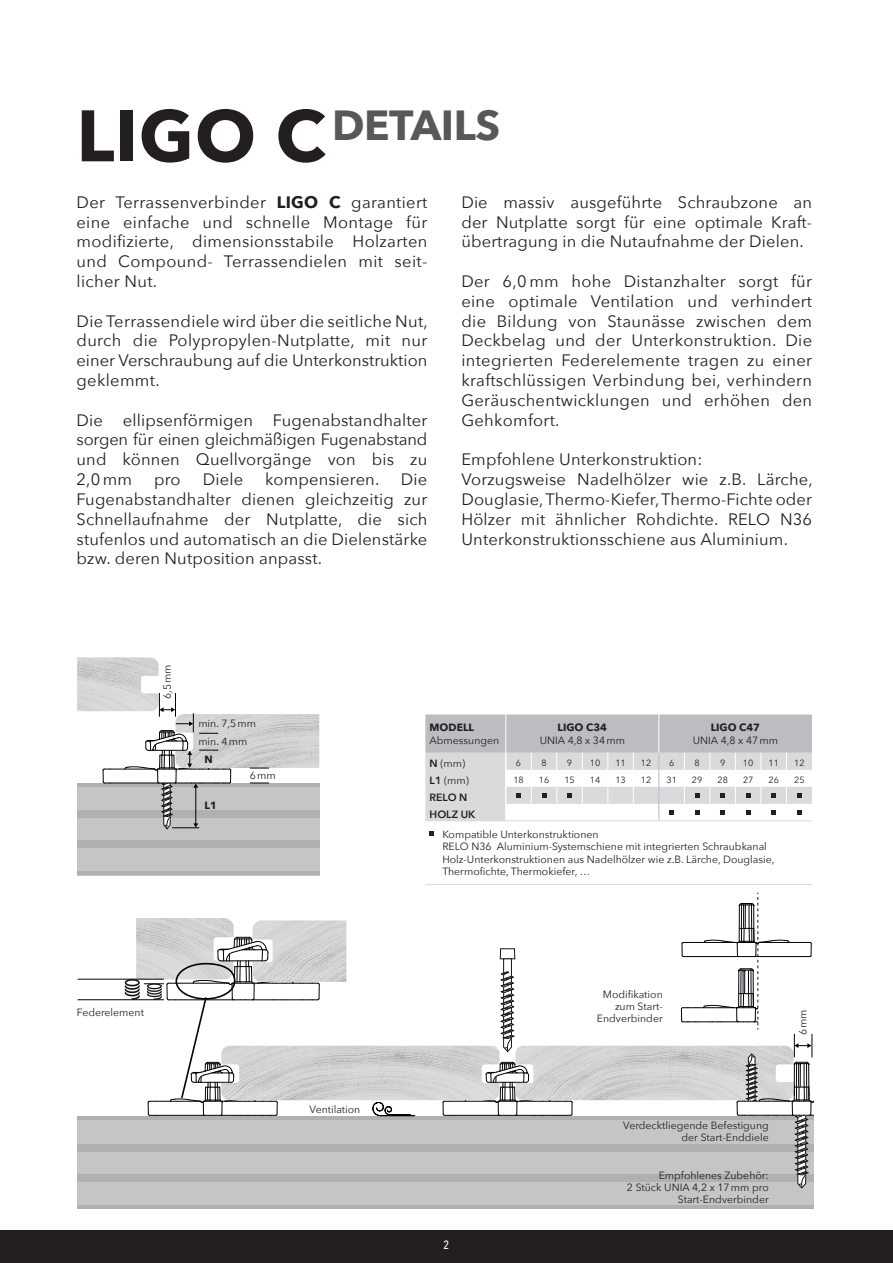
<style>
.page{position:relative;width:893px;height:1263px;background:#fff}
.page>*{position:absolute;margin:0;border:0;box-sizing:border-box;transform-origin:0 0}
.t1{font:700 42px "Avenir Next";letter-spacing:-.01em;color:#57585a}
.t2{font:16.5px/19.8px "Avenir Next";letter-spacing:.01em;color:#231f20;text-align:justify}
.t3{font:500 12px "Avenir Next Condensed";color:#fff}
.t4{font:10.5px/12px "Avenir Next";color:#231f20;text-align:right}
.t5{font:700 10.5px "Avenir Next";color:#231f20}
.t6{font:600 10.5px/17px "Avenir Next";color:#231f20}
.t7{font:9px "Avenir Next";color:#231f20}
.s1{font-size:72px;color:#231f20}
.s2{font-weight:700}
.s3{font-weight:400}
</style>
<div class="page">
<div style="left:77px;top:783px;width:243px;height:92px;background:#c5c5c5"></div>
<hr style="left:77px;top:871px;width:243px;height:4px;background:#afb0b0">
<hr style="left:77px;top:783px;width:243px;height:4px;background:#afb0b0">
<div style="left:77px;top:810px;width:243px;height:8px;background:#afb0b0"></div>
<div style="left:77px;top:840px;width:243px;height:8px;background:#afb0b0"></div>
<hr style="left:110px;top:769px;width:44px;height:1px;background:#020307">
<hr style="left:110px;top:782px;width:49px;height:1px;background:#020307">
<svg style="left:102px;top:768px;width:8px;height:16px"></svg>
<img style="left:232px;top:714px;width:87px;height:54px">
<img style="left:77px;top:657px;width:82px;height:54px">
<svg style="left:250px;top:782px;width:19px;height:1px"></svg>
<svg style="left:250px;top:767px;width:19px;height:1px"></svg>
<svg style="left:124px;top:693px;width:108px;height:136px"></svg>
<img style="left:136px;top:918px;width:98px;height:18px">
<div style="left:77px;top:1116px;width:736px;height:92px;background:#c5c5c5"></div>
<hr style="left:77px;top:1205px;width:736px;height:4px;background:#afb0b0">
<hr style="left:77px;top:1116px;width:736px;height:4px;background:#afb0b0">
<div style="left:77px;top:1144px;width:736px;height:7px;background:#afb0b0"></div>
<div style="left:77px;top:1174px;width:736px;height:7px;background:#afb0b0"></div>
<hr style="left:450px;top:1101px;width:44px;height:1px;background:#020307">
<hr style="left:450px;top:1115px;width:50px;height:1px;background:#020307">
<svg style="left:442px;top:1100px;width:8px;height:16px"></svg>
<svg style="left:464px;top:1061px;width:109px;height:55px"></svg>
<img style="left:515px;top:1046px;width:166px;height:54px">
<img style="left:320px;top:1046px;width:180px;height:54px">
<img style="left:253px;top:920px;width:93px;height:62px">
<svg style="left:372px;top:1102px;width:43px;height:14px"></svg>
<hr style="left:78px;top:999px;width:86px;height:1px;background:#020307">
<hr style="left:78px;top:979px;width:86px;height:1px;background:#020307">
<svg style="left:125px;top:936px;width:195px;height:180px"></svg>
<div style="left:500px;top:948px;width:15px;height:11px;border:1px solid #151616"></div>
<svg style="left:500px;top:958px;width:15px;height:94px"></svg>
<svg style="left:681px;top:893px;width:133px;height:295px"></svg>
<hr style="left:425px;top:884px;width:81px;height:1px;background:#d9dadc">
<svg style="left:506px;top:884px;width:306px;height:1px"></svg>
<svg style="left:425px;top:714px;width:387px;height:107px"></svg>
<svg style="left:430px;top:831px;width:4px;height:5px"></svg>
<div style="left:0;top:1230px;width:893px;height:33px;background:#231f20"></div>
<h1 class="t1" style="left:76px;top:89px;width:425px"><span class="s1">LIGO C</span> DETAILS</h1>
<p class="t2" style="left:77px;top:191px;width:352px">Der Terrassenverbinder <span class="s2">LIGO C</span> garantiert eine einfache und schnelle Montage für modifizierte, dimensionsstabile Holzarten und Compound- Terrassendielen mit seit&shy;licher Nut.</p>
<p class="t2" style="left:77px;top:310px;width:353px">Die Terrassendiele wird über die seitliche Nut, durch die Polypropylen-Nutplatte, mit nur einer Verschraubung auf die Unterkonstruktion geklemmt.</p>
<p class="t2" style="left:77px;top:409px;width:352px">Die ellipsenförmigen Fugenabstandhalter sorgen für einen gleichmäßigen Fugenabstand und können Quellvorgänge von bis zu 2,0mm</p>
<p class="t2" style="left:154px;top:469px;width:28px">pro</p>
<p class="t2" style="left:203px;top:469px;width:42px">Diele</p>
<p class="t2" style="left:265px;top:469px;width:116px">kompensieren.</p>
<p class="t2" style="left:77px;top:469px;width:352px;text-indent:324px">Die Fugenabstandhalter dienen gleichzeitig zur Schnellaufnahme der Nutplatte, die sich stufenlos und automatisch an die Dielenstärke bzw. deren Nutposition anpasst.</p>
<p class="t2" style="left:461px;top:191px;width:352px">Die massiv ausgeführte Schraubzone an der Nutplatte sorgt für eine optimale Kraft&shy;übertragung in die Nutaufnahme der Dielen.</p>
<p class="t2" style="left:461px;top:271px;width:352px">Der 6,0 mm hohe Distanzhalter sorgt für eine optimale Ventilation und verhindert die Bildung von Staunässe zwischen dem Deckbelag und der Unterkonstruktion. Die integrierten Federelemente tragen zu einer kraftschlüssigen Verbindung bei, verhindern Geräuschentwicklungen und erhöhen den Gehkomfort.</p>
<p class="t2" style="left:461px;top:449px;width:353px;text-align:left">Empfohlene Unterkonstruktion:<br>Vorzugsweise Nadelhölzer wie z.B. Lärche, Douglasie, Thermo-Kiefer, Thermo-Fichte oder Hölzer mit ähnlicher Rohdichte. RELO N36<br>Unterkonstruktionsschiene aus Aluminium.</p>
<p class="t4" style="left:161px;top:699px;width:36px;rotate:-90deg">6,5mm</p>
<p class="t4" style="left:198px;top:717px;width:59px">min. 7,5mm</p>
<p class="t4" style="left:198px;top:735px;width:50px">min. 4mm</p>
<p class="t5" style="left:205px;top:750px;width:10px">N</p>
<p class="t5" style="left:205px;top:796px;width:14px">L1</p>
<p class="t4" style="left:250px;top:769px;width:27px">6mm</p>
<p class="t4" style="left:77px;top:1006px;width:69px">Federelement</p>
<p class="t4" style="left:310px;top:1102px;width:52px">Ventilation</p>
<p class="t5" style="left:430px;top:718px;width:46px">MODELL</p>
<p class="t4" style="left:430px;top:734px;width:71px">Abmessungen</p>
<p class="t5" style="left:558px;top:718px;width:51px">LIGO C34</p>
<p class="t4" style="left:540px;top:734px;width:87px">UNIA 4,8 x 34mm</p>
<p class="t5" style="left:711px;top:718px;width:51px">LIGO C47</p>
<p class="t4" style="left:693px;top:734px;width:87px">UNIA 4,8 x 47mm</p>
<p class="t6" style="left:430px;top:754px;width:47px">N <span class="s3">(mm)<br></span>L1 <span class="s3">(mm)<br></span>RELO N<br>HOLZ UK</p>
<p class="t4" style="left:442px;top:827px;width:334px;line-height:12.6px;text-align:left">Kompatible Unterkonstruktionen<br>RELO N36 Aluminium-Systemschiene mit integrierten Schraubkanal Holz-Unterkonstruktionen aus Nadelhölzer wie z.B. Lärche, Douglasie, Thermofichte, Thermokiefer, …</p>
<p class="t7" style="left:516px;top:755px;width:7px">6</p>
<p class="t7" style="left:541px;top:755px;width:7px">8</p>
<p class="t7" style="left:567px;top:755px;width:7px">9</p>
<p class="t7" style="left:590px;top:755px;width:12px">10</p>
<p class="t7" style="left:615px;top:755px;width:12px">11</p>
<p class="t7" style="left:641px;top:755px;width:12px">12</p>
<p class="t7" style="left:669px;top:755px;width:7px">6</p>
<p class="t7" style="left:694px;top:755px;width:7px">8</p>
<p class="t7" style="left:720px;top:755px;width:7px">9</p>
<p class="t7" style="left:743px;top:755px;width:12px">10</p>
<p class="t7" style="left:768px;top:755px;width:12px">11</p>
<p class="t7" style="left:794px;top:755px;width:12px">12</p>
<p class="t7" style="left:513px;top:772px;width:12px">18</p>
<p class="t7" style="left:539px;top:772px;width:12px">16</p>
<p class="t7" style="left:564px;top:772px;width:12px">15</p>
<p class="t7" style="left:590px;top:772px;width:12px">14</p>
<p class="t7" style="left:615px;top:772px;width:12px">13</p>
<p class="t7" style="left:641px;top:772px;width:12px">12</p>
<p class="t7" style="left:666px;top:772px;width:12px">31</p>
<p class="t7" style="left:692px;top:772px;width:12px">29</p>
<p class="t7" style="left:717px;top:772px;width:12px">28</p>
<p class="t7" style="left:743px;top:772px;width:12px">27</p>
<p class="t7" style="left:768px;top:772px;width:12px">26</p>
<p class="t7" style="left:794px;top:772px;width:12px">25</p>
<p class="t3" style="left:444px;top:1237px;width:7px">2</p>
<p class="t4" style="left:597px;top:987px;width:67px">Modifikation zum Start-<br>Endverbinder</p>
<p class="t4" style="left:796px;top:1035px;width:27px;rotate:-90deg">6mm</p>
<p class="t4" style="left:623px;top:1119px;width:147px">Verdecktliegende Befestigung der Start-Enddiele</p>
<p class="t4" style="left:627px;top:1169px;width:143px">Empfohlenes Zubehör:<br>2 Stück UNIA 4,2 x 17mm pro<br>Start-Endverbinder</p>
</div>
